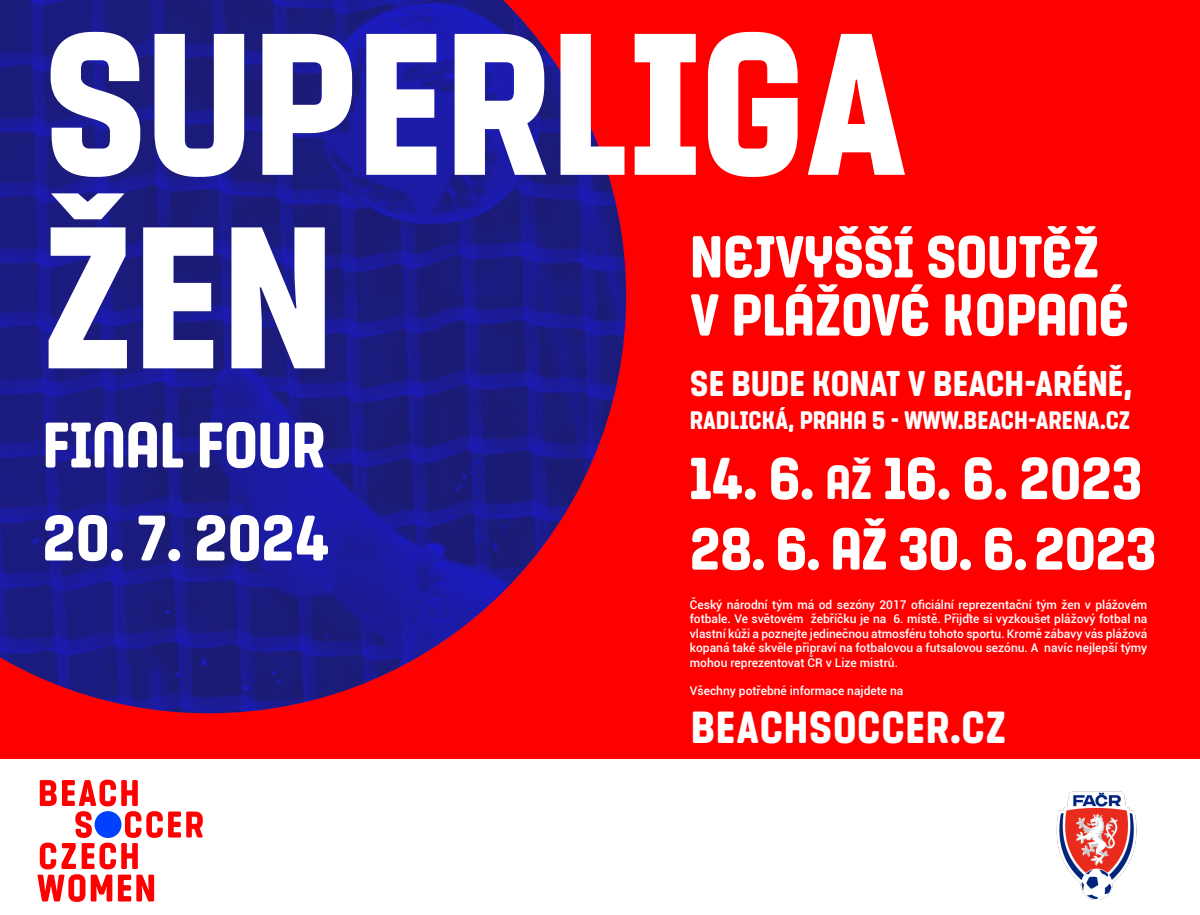
<style>
.page{position:relative;width:1200px;height:915px;background:#f00}
.page>*{position:absolute;margin:0;border:0;box-sizing:border-box;transform-origin:0 0}
.t1{font:202.5px/193.5px "BC Dres One";color:#fff}
.t2{font:64.5px "BC Dres Four";color:#fff}
.t3{font:59.4px/58.2px "BC Dres Four";color:#fff}
.t4{font:45.15px "BC Dres Four";letter-spacing:.01em;color:#fff}
.t5{font:36px "BC Dres Four";color:#fff}
.t6{font:25.5px "BC Dres Four";color:#fff}
.t7{font:500 12px/14.4px "Roboto";color:#fff;text-align:justify}
.s1{font-size:48px}
</style>
<div class="page">
<img style="left:0;top:0;width:626px;height:713px">
<div style="left:0;top:759px;width:1200px;height:156px;background:#fff"></div>
<svg style="left:37px;top:780px;width:166px;height:122px"></svg>
<img style="left:1056px;top:791px;width:81px;height:109px">
<h1 class="t1" style="left:43px;top:9px;width:866px">SUPERLIGA<br>ŽEN</h1>
<h3 class="t3" style="left:690px;top:228px;width:441px">NEJVYŠŠÍ SOUTĚŽ<br>V PLÁŽOVÉ KOPANÉ</h3>
<h3 class="t5" style="left:690px;top:363px;width:444px">SE BUDE KONAT V BEACH-ARÉNĚ,</h3>
<h3 class="t6" style="left:690px;top:406px;width:442px">RADLICKÁ, PRAHA 5 - WWW.BEACH-ARENA.CZ</h3>
<h3 class="t3" style="left:690px;top:450px;width:454px">14. 6. <span class="s1">AŽ</span> 16. 6. 2023</h3>
<h3 class="t3" style="left:690px;top:520px;width:468px">28. 6. AŽ 30. 6. 2023</h3>
<h2 class="t2" style="left:43px;top:409px;width:284px">FINAL FOUR</h2>
<h2 class="t2" style="left:43px;top:502px;width:289px">20. 7. 2024</h2>
<p class="t7" style="left:690px;top:597px;width:459px">Český národní tým má od sezóny 2017 oficiální reprezentační tým žen v plážovém fotbale. Ve světovém žebříčku je na 6. místě. Přijďte si vyzkoušet plážový fotbal na vlastní kůži a poznejte jedinečnou atmosféru tohoto sportu. Kromě zábavy vás plážová kopaná také skvěle připraví na fotbalovou a futsalovou sezónu. A navíc nejlepší týmy mohou reprezentovat ČR v Lize mistrů.</p>
<p class="t7" style="left:690px;top:683px;width:215px">Všechny potřebné informace najdete na</p>
<h3 class="t4" style="left:691px;top:702px;width:317px">BEACHSOCCER.CZ</h3>
</div>
